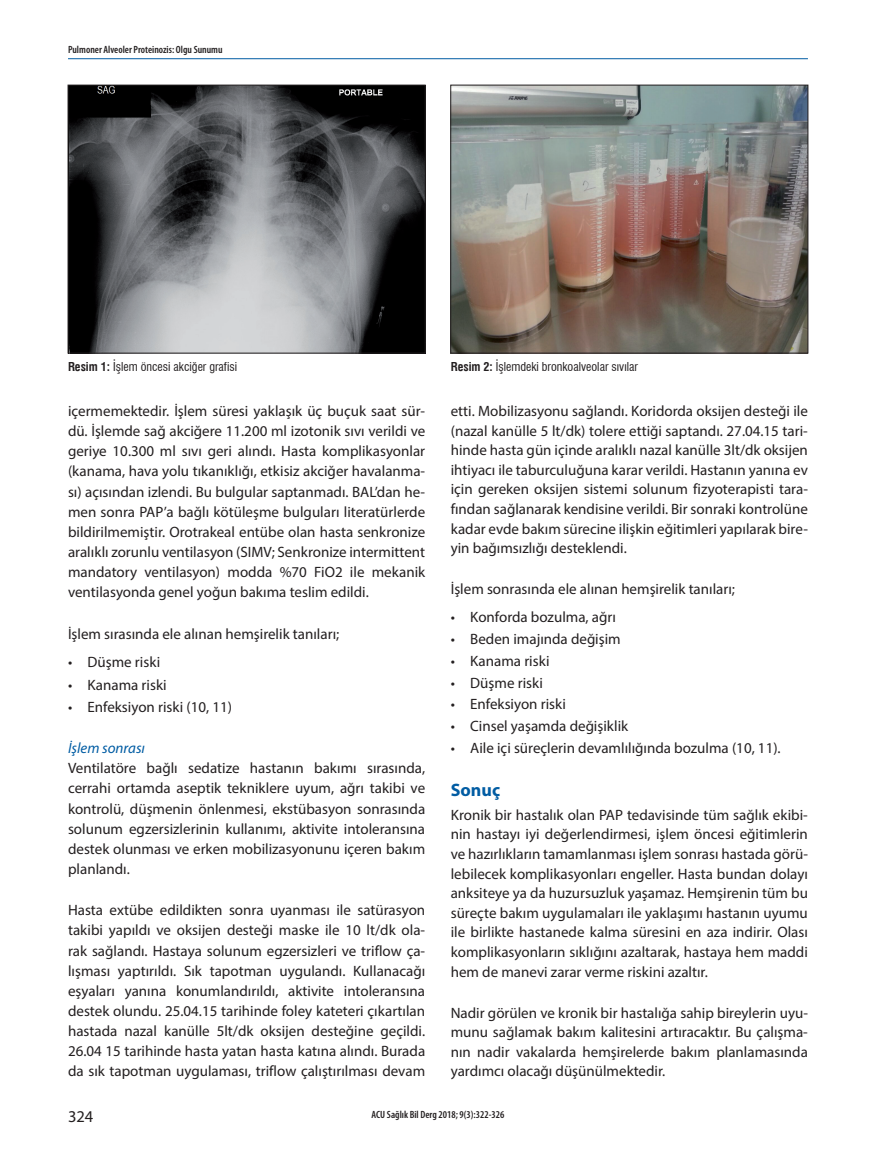
<style>
.page{position:relative;width:893px;height:1170px;background:#fff}
.page>*{position:absolute;margin:0;border:0;box-sizing:border-box;transform-origin:0 0}
.t1{font:700 18px "Myriad Pro";color:#015ca3}
.t2{font:16.5px "Myriad Pro";color:#231f20}
.t3{font:15px/20.1px "Myriad Pro";color:#231f20;text-align:justify}
.t4{font:italic 15px "Myriad Pro";color:#015ca3}
.t5{font:condensed 12px "Swiss 721 BT";color:#231f20}
.t6{font:600 condensed 10.5px "Myriad Pro";color:#231f20}
.s1{font-weight:700}
</style>
<div class="page">
<hr style="left:68px;top:58px;width:740px;height:1px;background:#015ca3">
<img style="left:70px;top:87px;width:353px;height:264px">
<div style="left:68px;top:85px;width:357px;height:268px;border:1px solid #231f20"></div>
<img style="left:453px;top:87px;width:353px;height:264px">
<div style="left:451px;top:85px;width:357px;height:268px;border:1px solid #231f20"></div>
<p class="t6" style="left:68px;top:44px;width:156px">Pulmoner Alveoler Proteinozis: Olgu Sunumu</p>
<p class="t5" style="left:68px;top:359px;width:171px"><span class="s1">Resim 1:</span> İşlem öncesi akciğer grafisi</p>
<p class="t5" style="left:451px;top:359px;width:189px"><span class="s1">Resim 2:</span> İşlemdeki bronkoalveolar sıvılar</p>
<p class="t3" style="left:68px;top:400px;width:359px">içermemektedir. İşlem süresi yaklaşık üç buçuk saat sür&shy;dü. İşlemde sağ akciğere 11.200 ml izotonik sıvı verildi ve geriye 10.300 ml sıvı geri alındı. Hasta komplikasyonlar (kanama, hava yolu tıkanıklığı, etkisiz akciğer havalanma&shy;sı) açısından izlendi. Bu bulgular saptanmadı. BAL’dan he&shy;men sonra PAP’a bağlı kötüleşme bulguları literatürlerde bildirilmemiştir. Orotrakeal entübe olan hasta senkronize aralıklı zorunlu ventilasyon (SIMV; Senkronize intermittent mandatory ventilasyon) modda %70 FiO2 ile mekanik ventilasyonda genel yoğun bakıma teslim edildi.</p>
<p class="t3" style="left:68px;top:623px;width:273px">İşlem sırasında ele alınan hemşirelik tanıları;</p>
<p class="t3" style="left:68px;top:652px;width:94px">• Düşme riski</p>
<p class="t3" style="left:68px;top:674px;width:100px">• Kanama riski</p>
<p class="t3" style="left:68px;top:696px;width:166px">• Enfeksiyon riski (10, 11)</p>
<p class="t4" style="left:68px;top:738px;width:79px">İşlem sonrası</p>
<p class="t3" style="left:68px;top:758px;width:359px">Ventilatöre bağlı sedatize hastanın bakımı sırasında, cerrahi ortamda aseptik tekniklere uyum, ağrı takibi ve kontrolü, düşmenin önlenmesi, ekstübasyon sonrasında solunum egzersizlerinin kullanımı, aktivite intoleransına destek olunması ve erken mobilizasyonunu içeren bakım planlandı.</p>
<p class="t3" style="left:68px;top:899px;width:359px">Hasta extübe edildikten sonra uyanması ile satürasyon takibi yapıldı ve oksijen desteği maske ile 10 lt/dk ola&shy;rak sağlandı. Hastaya solunum egzersizleri ve triflow ça&shy;lışması yaptırıldı. Sık tapotman uygulandı. Kullanacağı eşyaları yanına konumlandırıldı, aktivite intoleransına destek olundu. 25.04.15 tarihinde foley kateteri çıkartılan hastada nazal kanülle 5lt/dk oksijen desteğine geçildi.<br>26.04 15 tarihinde hasta yatan hasta katına alındı. Burada da sık tapotman uygulaması, triflow çalıştırılması devam</p>
<p class="t3" style="left:451px;top:401px;width:359px;line-height:19.6px">etti. Mobilizasyonu sağlandı. Koridorda oksijen desteği ile (nazal kanülle 5 lt/dk) tolere ettiği saptandı. 27.04.15 tari&shy;hinde hasta gün içinde aralıklı nazal kanülle 3lt/dk oksijen ihtiyacı ile taburculuğuna karar verildi. Hastanın yanına ev için gereken oksijen sistemi solunum fizyoterapisti tara&shy;fından sağlanarak kendisine verildi. Bir sonraki kontrolüne kadar evde bakım sürecine ilişkin eğitimleri yapılarak bire&shy;yin bağımsızlığı desteklendi.</p>
<p class="t3" style="left:451px;top:579px;width:286px">İşlem sonrasında ele alınan hemşirelik tanıları;</p>
<p class="t3" style="left:451px;top:607px;width:167px">• Konforda bozulma, ağrı</p>
<p class="t3" style="left:451px;top:628px;width:172px">• Beden imajında değişim</p>
<p class="t3" style="left:451px;top:650px;width:100px">• Kanama riski</p>
<p class="t3" style="left:451px;top:672px;width:94px">• Düşme riski</p>
<p class="t3" style="left:451px;top:694px;width:117px">• Enfeksiyon riski</p>
<p class="t3" style="left:451px;top:715px;width:179px">• Cinsel yaşamda değişiklik</p>
<p class="t3" style="left:451px;top:737px;width:331px">• Aile içi süreçlerin devamlılığında bozulma (10, 11).</p>
<p class="t1" style="left:451px;top:778px;width:51px">Sonuç</p>
<p class="t3" style="left:451px;top:804px;width:359px;line-height:19.6px">Kronik bir hastalık olan PAP tedavisinde tüm sağlık ekibi&shy;nin hastayı iyi değerlendirmesi, işlem öncesi eğitimlerin ve hazırlıkların tamamlanması işlem sonrası hastada görü&shy;lebilecek komplikasyonları engeller. Hasta bundan dolayı anksiteye ya da huzursuzluk yaşamaz. Hemşirenin tüm bu süreçte bakım uygulamaları ile yaklaşımı hastanın uyumu ile birlikte hastanede kalma süresini en aza indirir. Olası komplikasyonların sıklığını azaltarak, hastaya hem maddi hem de manevi zarar verme riskini azaltır.</p>
<p class="t3" style="left:451px;top:1002px;width:359px;line-height:19.6px">Nadir görülen ve kronik bir hastalığa sahip bireylerin uyu&shy;munu sağlamak bakım kalitesini artıracaktır. Bu çalışma&shy;nın nadir vakalarda hemşirelerde bakım planlamasında yardımcı olacağı düşünülmektedir.</p>
<p class="t2" style="left:68px;top:1106px;width:27px">324</p>
<p class="t6" style="left:372px;top:1108px;width:134px">ACU Sağlık Bil Derg 2018; 9(3):322-326</p>
</div>
